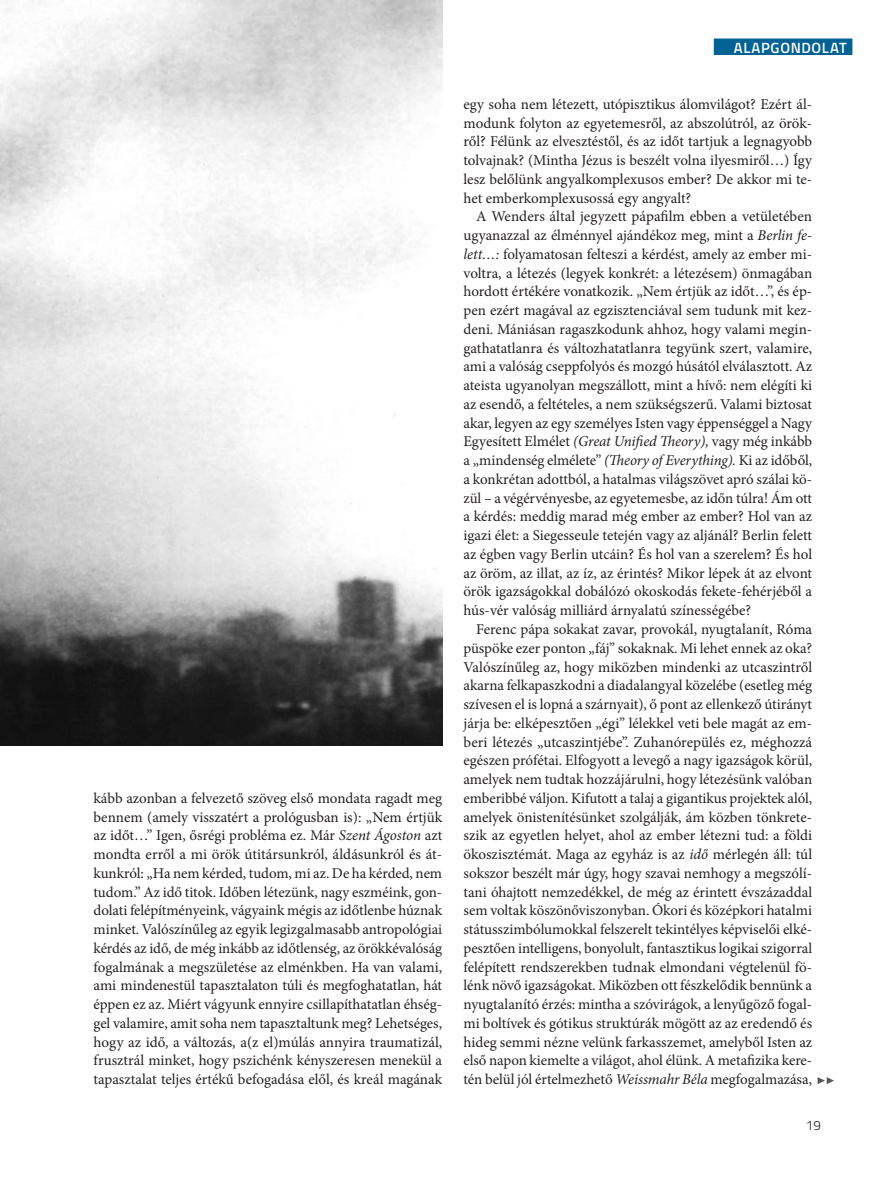
<style>
.page{position:relative;width:893px;height:1191px;background:#fff}
.page>*{position:absolute;margin:0;border:0;box-sizing:border-box;transform-origin:0 0}
.Kenyérszöveg{font:15px/18.8px "Minion Pro";color:#231f20;text-align:justify}
.ROVATCÍM_JOBB{font:600 14.85px "Titillium";letter-spacing:.045em;color:#fff}
.OLDALSZÁM{font:300 13.5px "Titillium";color:#231f20}
.s1{font-style:italic}
</style>
<div class="page">
<svg style="left:818px;top:1077px;width:16px;height:7px"></svg>
<div style="left:714px;top:38px;width:138px;height:17px;background:#036294"></div>
<img style="left:0;top:0;width:442px;height:745px">
<p class="Kenyérszöveg" style="left:94px;top:788px;width:350px">kább azonban a felvezető szöveg első mondata ragadt meg bennem (amely visszatért a prológusban is): „Nem értjük az időt…” Igen, ősrégi probléma ez. Már <span class="s1">Szent Ágoston</span> azt mondta erről a mi örök útitársunkról, áldásunkról és át&shy;kunkról: „Ha nem kérded, tudom, mi az. De ha kérded, nem tudom.” Az idő titok. Időben létezünk, nagy eszméink, gon&shy;dolati felépítményeink, vágyaink mégis az időtlenbe húznak minket. Valószínűleg az egyik legizgalmasabb antropológiai kérdés az idő, de még inkább az időtlenség, az örökkévalóság fogalmának a megszületése az elménkben. Ha van valami, ami mindenestül tapasztalaton túli és megfoghatatlan, hát éppen ez az. Miért vágyunk ennyire csillapíthatatlan éhség&shy;gel valamire, amit soha nem tapasztaltunk meg? Lehetséges, hogy az idő, a változás, a(z el)múlás annyira traumatizál, frusztrál minket, hogy pszichénk kényszeresen menekül a tapasztalat teljes értékű befogadása elől, és kreál magának</p>
<p class="ROVATCÍM_JOBB" style="left:734px;top:37px;width:115px">ALAPGONDOLAT</p>
<p class="Kenyérszöveg" style="left:463px;top:95px;width:350px">egy soha nem létezett, utópisztikus álomvilágot? Ezért ál&shy;modunk folyton az egyetemesről, az abszolútról, az örök&shy;ről? Félünk az elvesztéstől, és az időt tartjuk a legnagyobb tolvajnak? (Mintha Jézus is beszélt volna ilyesmiről…) Így lesz belőlünk angyalkomplexusos ember? De akkor mi te&shy;het emberkomplexusossá egy angyalt?</p>
<p class="Kenyérszöveg" style="left:463px;top:207px;width:350px;text-indent:13px">A Wenders által jegyzett pápafilm ebben a vetületében ugyanazzal az élménnyel ajándékoz meg, mint a <span class="s1">Berlin fe&shy;lett…:</span> folyamatosan felteszi a kérdést, amely az ember mi&shy;voltra, a létezés (legyek konkrét: a létezésem) önmagában hordott értékére vonatkozik. „Nem értjük az időt…”, és ép&shy;pen ezért magával az egzisztenciával sem tudunk mit kez&shy;deni. Mániásan ragaszkodunk ahhoz, hogy valami megin&shy;gathatatlanra és változhatatlanra tegyünk szert, valamire, ami a valóság cseppfolyós és mozgó húsától elválasztott. Az ateista ugyanolyan megszállott, mint a hívő: nem elégíti ki az esendő, a feltételes, a nem szükségszerű. Valami biztosat akar, legyen az egy személyes Isten vagy éppenséggel a Nagy Egyesített Elmélet <span class="s1">(Great Unified Theory),</span> vagy még inkább a „mindenség elmélete” <span class="s1">(Theory of Everything).</span> Ki az időből, a konkrétan adottból, a hatalmas világszövet apró szálai kö&shy;zül – a végérvényesbe, az egyetemesbe, az időn túlra! Ám ott a kérdés: meddig marad még ember az ember? Hol van az igazi élet: a Siegesseule tetején vagy az aljánál? Berlin felett az égben vagy Berlin utcáin? És hol van a szerelem? És hol az öröm, az illat, az íz, az érintés? Mikor lépek át az elvont örök igazságokkal dobálózó okoskodás fekete-fehérjéből a hús-vér valóság milliárd árnyalatú színességébe?</p>
<p class="Kenyérszöveg" style="left:463px;top:620px;width:350px;text-indent:13px">Ferenc pápa sokakat zavar, provokál, nyugtalanít, Róma püspöke ezer ponton „fáj” sokaknak. Mi lehet ennek az oka?<br>Valószínűleg az, hogy miközben mindenki az utcaszintről akarna felkapaszkodni a diadalangyal közelébe (esetleg még szívesen el is lopná a szárnyait), ő pont az ellenkező útirányt járja be: elképesztően „égi” lélekkel veti bele magát az em&shy;beri létezés „utcaszintjébe”. Zuhanórepülés ez, méghozzá egészen prófétai. Elfogyott a levegő a nagy igazságok körül, amelyek nem tudtak hozzájárulni, hogy létezésünk valóban emberibbé váljon. Kifutott a talaj a gigantikus projektek alól, amelyek önistenítésünket szolgálják, ám közben tönkrete&shy;szik az egyetlen helyet, ahol az ember létezni tud: a földi ökoszisztémát. Maga az egyház is az <span class="s1">idő</span> mérlegén áll: túl sokszor beszélt már úgy, hogy szavai nemhogy a megszólí&shy;tani óhajtott nemzedékkel, de még az érintett évszázaddal sem voltak köszönőviszonyban. Ókori és középkori hatalmi státusszimbólumokkal felszerelt tekintélyes képviselői elké&shy;pesztően intelligens, bonyolult, fantasztikus logikai szigorral felépített rendszerekben tudnak elmondani végtelenül fö&shy;lénk növő igazságokat. Miközben ott fészkelődik bennünk a nyugtalanító érzés: mintha a szóvirágok, a lenyűgöző fogal&shy;mi boltívek és gótikus struktúrák mögött az az eredendő és hideg semmi nézne velünk farkasszemet, amelyből Isten az első napon kiemelte a világot, ahol élünk. A metafizika kere&shy;tén belül jól értelmezhető <span class="s1">Weissmahr Béla</span> megfogalmazása,</p>
<p class="OLDALSZÁM" style="left:806px;top:1115px;width:17px">19</p>
</div>
